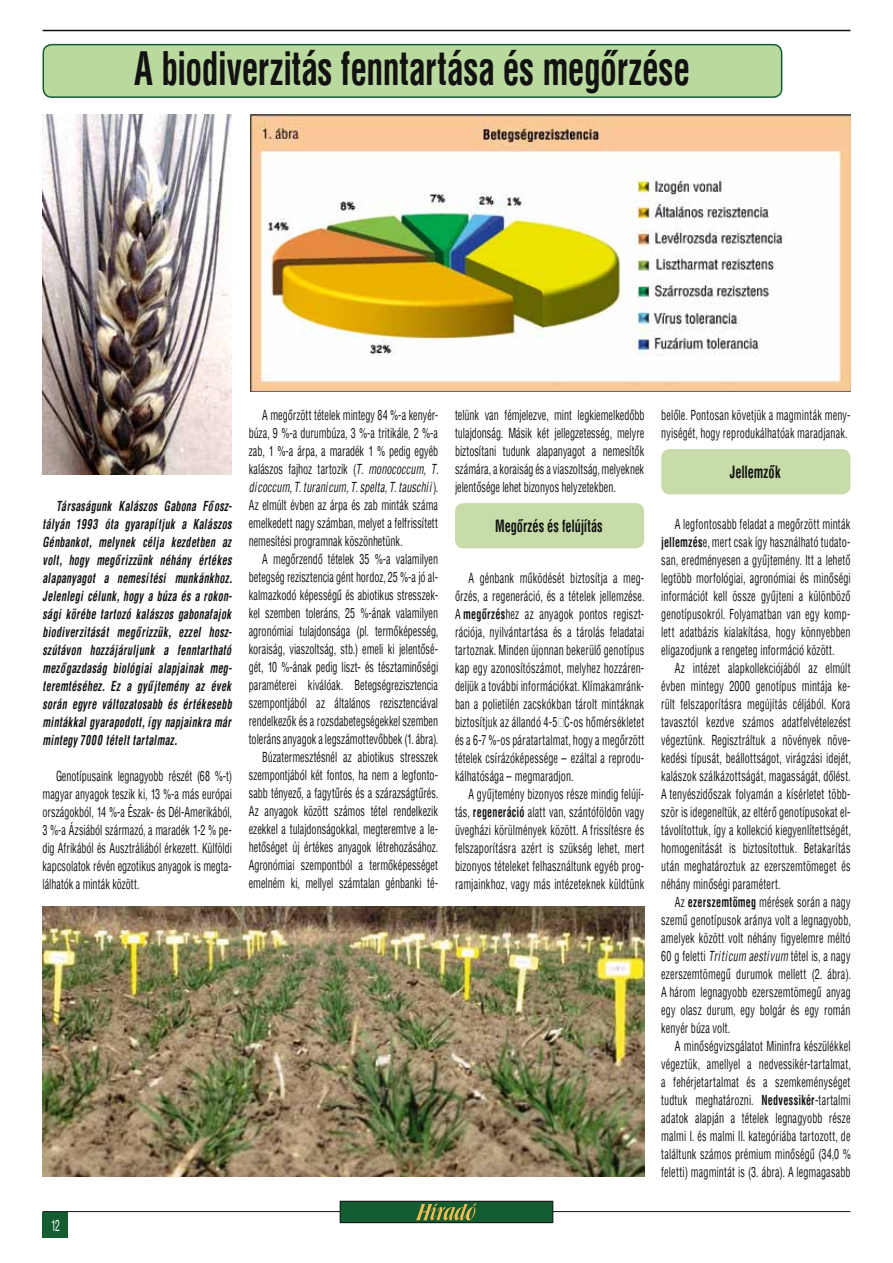
<style>
.page{position:relative;width:893px;height:1263px;background:#fff}
.page>*{position:absolute;margin:0;border:0;box-sizing:border-box;transform-origin:0 0}
.t1{font:700 condensed 45px "Switzerland HUN";color:#121212}
.t2{font:700 condensed 16.5px "Switzerland HUN";letter-spacing:.005em;color:#121212}
.t3{font:condensed 15px "Switzerland HUN";color:#fff;scale:.85 1}
.t4{font:condensed 13.5px/18px "Switzerland HUN";letter-spacing:.02em;color:#121212;text-align:justify}
.t5{font:italic 700 condensed 13.5px/18px "Switzerland HUN";color:#121212;text-align:justify}
.s1{font-style:italic}
.s2{font-weight:700}
</style>
<div class="page">
<div style="left:43px;top:1212px;width:25px;height:25px;background:#135d31"></div>
<hr style="left:43px;top:30px;width:807px;height:1px;background:#121212">
<hr style="left:43px;top:1211px;width:807px;height:1px;background:#121212">
<div style="left:340px;top:1201px;width:213px;height:22px;background:#135d31"></div>
<svg style="left:416px;top:1203px;width:60px;height:17px"></svg>
<div style="left:340px;top:1201px;width:213px;height:22px;border:1px solid #121212"></div>
<div style="left:43px;top:45px;width:739px;height:52px;background:#b9d99f;border-radius:9px"></div>
<div style="left:43px;top:44px;width:739px;height:54px;border:2px solid #135d31;border-radius:9px"></div>
<img style="left:43px;top:115px;width:189px;height:360px">
<img style="left:250px;top:115px;width:600px;height:276px">
<div style="left:455px;top:503px;width:189px;height:45px;background:#c7dca8;border-radius:9px"></div>
<div style="left:661px;top:449px;width:189px;height:45px;background:#c7dca8;border-radius:9px"></div>
<img style="left:43px;top:907px;width:601px;height:270px">
<h1 class="t1" style="left:134px;top:42px;width:557px">A biodiverzitás fenntartása és megőrzése</h1>
<p class="t5" style="left:43px;top:496px;width:191px;text-indent:14px">Társaságunk Kalászos Gabona Főosz&shy;tályán 1993 óta gyarapítjuk a Kalászos Génbankot, melynek célja kezdetben az volt, hogy megőrizzünk néhány értékes alapanyagot a nemesítési munkánkhoz.<br>Jelenlegi célunk, hogy a búza és a rokon&shy;sági körébe tartozó kalászos gabonafajok biodiverzitását megőrizzük, ezzel hos - szútávon hozzájáruljunk a fenntartható mezőgazdaság biológiai alapjainak meg&shy;teremtéséhez. Ez a gyűjtemény az évek során egyre változatosabb és értékesebb mintákkal gyarapodott, így napjainkra már mintegy 7000 tételt tartalmaz.</p>
<p class="t4" style="left:43px;top:766px;width:191px;text-indent:14px">Genotípusaink legnagyobb részét (68 %-t) magyar anyagok teszik ki, 13 %-a más európai országokból, 14 %-a Észak- és Dél-Amerikából, 3 %-a Ázsiából származó, a maradék 1-2 % pe&shy;dig Afrikából és Ausztráliából érkezett. Külföldi kapcsolatok révén egzotikus anyagok is megta&shy;lálhatók a minták között.</p>
<p class="t4" style="left:249px;top:406px;width:191px;text-indent:14px">A megőrzött tételek mintegy 84 %-a kenyér&shy;búza, 9 %-a durumbúza, 3 %-a tritikále, 2 %-a zab, 1 %-a árpa, a maradék 1 % pedig egyéb kalászos fajhoz tartozik (<span class="s1">T. monococcum, T. dicoccum, T. turanicum, T. spelta, T. tauschii</span>).<br>Az elmúlt évben az árpa és zab minták száma emelkedett nagy számban, melyet a felfrissített nemesítési programnak köszönhetünk.</p>
<p class="t4" style="left:249px;top:550px;width:191px;text-align:right">A megőrzendő tételek 35 %-a valamilyen betegség rezisztencia gént hordoz, 25 %-a jó al&shy;kalmazkodó képességű és abiotikus stresszek&shy;kel szemben toleráns, 25 %-ának valamilyen agronómiai tulajdonsága (pl. termőképesség, koraiság, viaszoltság, stb.) emeli ki jelentősé&shy;gét, 10 %-ának pedig liszt- és tésztaminőségi paraméterei kiválóak. Betegségrezisztencia szempontjából az általános rezisztenciával rendelkezők és a rozsdabetegségekkel szemben toleráns anyagok a legszámottevőbbek (1. ábra).<br>Búzatermesztésnél az abiotikus stresszek szempontjából két fontos, ha nem a legfonto&shy;sabb tényező, a fagytűrés és a szárazságtűrés.<br>Az anyagok között számos tétel rendelkezik ezekkel a tulajdonságokkal, megteremtve a le&shy;hetőséget új értékes anyagok létrehozásához.<br>Agronómiai szempontból a termőképességet emelném ki, mellyel számtalan génbanki té-</p>
<p class="t4" style="left:455px;top:406px;width:191px">telünk van fémjelezve, mint legkiemelkedőbb tulajdonság. Másik két jellegzetesség, melyre biztosítani tudunk alapanyagot a nemesítők számára, a koraiság és a viaszoltság, melyeknek jelentősége lehet bizonyos helyzetekben.</p>
<p class="t2" style="left:495px;top:516px;width:109px">Megőrzés és felújítás</p>
<p class="t4" style="left:455px;top:568px;width:191px;text-indent:14px">A génbank működését biztosítja a meg&shy;őrzés, a regeneráció, és a tételek jellemzése.<br>A <span class="s2">megőrzés</span>hez az anyagok pontos regiszt&shy;rációja, nyilvántartása és a tárolás feladatai tartoznak. Minden újonnan bekerülő genotípus kap egy azonosítószámot, melyhez hozzáren&shy;deljük a további információkat. Klímakamránk&shy;ban a polietilén zacskókban tárolt mintáknak biztosítjuk az állandó 4-5°C-os hőmérsékletet és a 6-7 %-os páratartalmat, hogy a megőrzött tételek csírázóképessége – ezáltal a reprodu&shy;kálhatósága – megmaradjon.</p>
<p class="t4" style="left:455px;top:784px;width:191px;text-indent:14px">A gyűjtemény bizonyos része mindig felújí&shy;tás, <span class="s2">regeneráció</span> alatt van, szántóföldön vagy üvegházi körülmények között. A frissítésre és felszaporításra azért is szükség lehet, mert bizonyos tételeket felhasználtunk egyéb prog&shy;ramjainkhoz, vagy más intézeteknek küldtünk</p>
<p class="t3" style="left:51px;top:1216px;width:12px">12</p>
<p class="t4" style="left:661px;top:406px;width:191px">belőle. Pontosan követjük a magminták men - nyiségét, hogy reprodukálhatóak maradjanak.</p>
<p class="t2" style="left:730px;top:462px;width:52px">Jellemzők</p>
<p class="t4" style="left:661px;top:514px;width:191px;text-indent:14px">A legfontosabb feladat a megőrzött minták <span class="s2">jellemzés</span>e, mert csak így használható tudato&shy;san, eredményesen a gyűjtemény. Itt a lehető legtöbb morfológiai, agronómiai és minőségi információt kell össze gyűjteni a különböző genotípusokról. Folyamatban van egy komp&shy;lett adatbázis kialakítása, hogy könnyebben eligazodjunk a rengeteg információ között.</p>
<p class="t4" style="left:661px;top:658px;width:191px;text-indent:14px">Az intézet alapkollekciójából az elmúlt évben mintegy 2000 genotípus mintája ke&shy;rült felszaporításra megújítás céljából. Kora tavasztól kezdve számos adatfelvételezést végeztünk. Regisztráltuk a növények növe&shy;kedési típusát, beállottságot, virágzási idejét, kalászok szálkázottságát, magasságát, dőlést.<br>A tenyészidőszak folyamán a kísérletet több&shy;ször is idegeneltük, az eltérő genotípusokat el&shy;távolítottuk, így a kollekció kiegyenlítettségét, homogenitását is biztosítottuk. Betakarítás után meghatároztuk az ezerszemtömeget és néhány minőségi paramétert.</p>
<p class="t4" style="left:661px;top:892px;width:191px;text-indent:14px">Az <span class="s2">ezerszemtömeg</span> mérések során a nagy szemű genotípusok aránya volt a legnagyobb, amelyek között volt néhány figyelemre méltó 60 g feletti <span class="s1">Triticum aestivum</span> tétel is, a nagy ezerszemtömegű durumok mellett (2. ábra).<br>A három legnagyobb ezerszemtömegű anyag egy olasz durum, egy bolgár és egy román kenyér búza volt.</p>
<p class="t4" style="left:661px;top:1036px;width:191px;text-indent:14px">A minőségvizsgálatot Mininfra készülékkel végeztük, amellyel a nedvessikér-tartalmat, a fehérjetartalmat és a szemkeménységet tudtuk meghatározni. <span class="s2">Nedvessikér</span>-tartalmi adatok alapján a tételek legnagyobb része malmi I. és malmi II. kategóriába tartozott, de találtunk számos prémium minőségű (34,0 % feletti) magmintát is (3. ábra). A legmagasabb</p>
</div>
